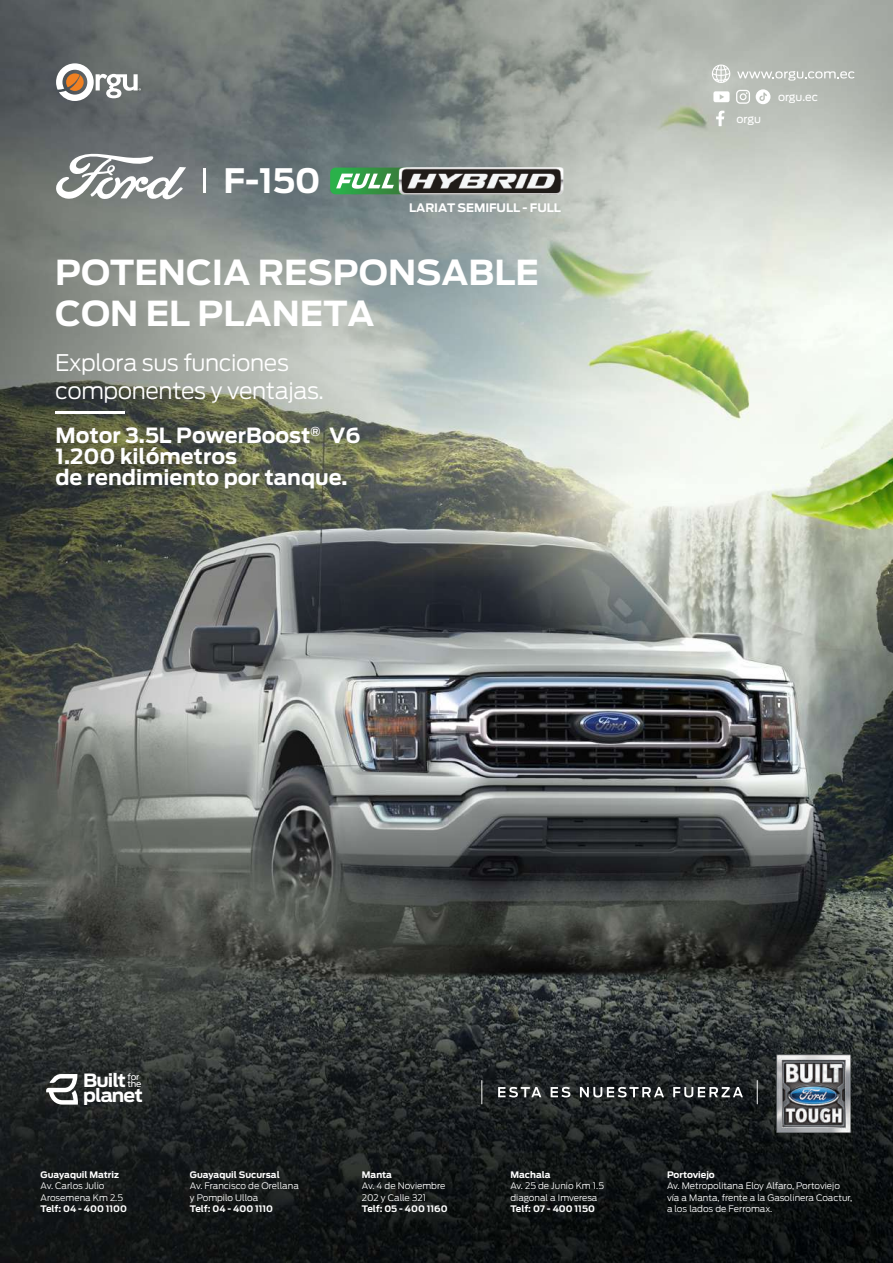
<style>
.page{position:relative;width:893px;height:1263px;background:#fff}
.page>*{position:absolute;margin:0;border:0;box-sizing:border-box;transform-origin:0 0}
.t1{font:700 34.2px/41.1px "Ford Antenna";color:#fff}
.t2{font:700 33.45px "Ford Antenna";color:#fff}
.t3{font:300 22.8px/27.3px "Ford Antenna";letter-spacing:-.02em;color:#fff}
.t4{font:700 20.85px/21px "Ford Antenna";color:#fff}
.t5{font:700 18.15px/14.4px "Ford Antenna";letter-spacing:-.045em;color:#fff;scale:1.04 1}
.t6{font:700 11.7px "Ford Antenna";letter-spacing:-.01em;color:#fff}
.t7{font:11.1px "Ford Antenna";letter-spacing:-.01em;color:#fff}
.t8{font:300 9px/11.2px "Ford Antenna";color:#fff}
.t9{font:700 9px "Ford Antenna";color:#fff}
.t10{font:8.55px/7.2px "Ford Antenna";letter-spacing:-.04em;color:#fff;scale:1.04 1}
</style>
<div class="page">
<img style="left:0;top:0;width:893px;height:1263px">
<hr style="left:55px;top:412px;width:69px;height:2px;background:#fff">
<svg style="left:55px;top:153px;width:131px;height:47px"></svg>
<hr style="left:203px;top:168px;width:3px;height:25px;background:#fff">
<svg style="left:56px;top:63px;width:85px;height:38px"></svg>
<img style="left:396px;top:166px;width:170px;height:30px">
<svg style="left:330px;top:168px;width:84px;height:26px"></svg>
<svg style="left:498px;top:1087px;width:43px;height:10px"></svg>
<svg style="left:551px;top:1087px;width:19px;height:10px"></svg>
<svg style="left:580px;top:1087px;width:84px;height:10px"></svg>
<svg style="left:673px;top:1087px;width:70px;height:10px"></svg>
<svg style="left:757px;top:1080px;width:1px;height:24px"></svg>
<svg style="left:481px;top:1080px;width:1px;height:24px"></svg>
<img style="left:776px;top:1054px;width:74px;height:79px">
<svg style="left:46px;top:1074px;width:32px;height:30px"></svg>
<svg style="left:737px;top:71px;width:118px;height:10px"></svg>
<svg style="left:712px;top:65px;width:18px;height:18px"></svg>
<svg style="left:716px;top:111px;width:8px;height:15px"></svg>
<svg style="left:736px;top:90px;width:14px;height:14px"></svg>
<svg style="left:713px;top:91px;width:17px;height:11px"></svg>
<svg style="left:756px;top:89px;width:14px;height:15px"></svg>
<h2 class="t2" style="left:224px;top:151px;width:99px">F-150</h2>
<p class="t6" style="left:409px;top:197px;width:153px">LARIAT SEMIFULL - FULL</p>
<h1 class="t1" style="left:55px;top:249px;width:485px">POTENCIA RESPONSABLE<br>CON EL PLANETA</h1>
<h3 class="t3" style="left:55px;top:346px;width:270px">Explora sus funciones componentes y ventajas.</h3>
<h3 class="t4" style="left:55px;top:422px;width:307px">Motor 3.5L PowerBoost<sup>®</sup> V6<br>1.200 kilómetros<br>de rendimiento por tanque.</h3>
<p class="t7" style="left:736px;top:110px;width:26px">orgu</p>
<p class="t7" style="left:778px;top:87px;width:41px">orgu.ec</p>
<h3 class="t5" style="left:83px;top:1072px;width:59px">Built planet</h3>
<p class="t10" style="left:128px;top:1072px;width:15px">for the</p>
<p class="t9" style="left:41px;top:1167px;width:80px">Guayaquil Matriz</p>
<p class="t8" style="left:41px;top:1179px;width:84px">Av. Carlos Julio<br>Arosemena Km 2.5</p>
<p class="t9" style="left:41px;top:1200px;width:88px">Telf: 04 - 400 1100</p>
<p class="t9" style="left:190px;top:1167px;width:91px">Guayaquil Sucursal</p>
<p class="t8" style="left:190px;top:1179px;width:111px">Av. Francisco de Orellana y Pompilo Ulloa</p>
<p class="t9" style="left:190px;top:1200px;width:85px">Telf: 04 - 400 1110</p>
<p class="t9" style="left:362px;top:1167px;width:32px">Manta</p>
<p class="t8" style="left:362px;top:1179px;width:85px">Av. 4 de Noviembre<br>202 y Calle 321</p>
<p class="t9" style="left:362px;top:1200px;width:87px">Telf: 05 - 400 1160</p>
<p class="t9" style="left:510px;top:1167px;width:42px">Machala</p>
<p class="t8" style="left:510px;top:1179px;width:95px">Av. 25 de Junio Km 1.5 diagonal a Imveresa</p>
<p class="t9" style="left:510px;top:1200px;width:86px">Telf: 07 - 400 1150</p>
<p class="t9" style="left:667px;top:1167px;width:49px">Portoviejo</p>
<p class="t8" style="left:667px;top:1179px;width:187px">Av. Metropolitana Eloy Alfaro, Portoviejo vía a Manta, frente a la Gasolinera Coactur, a los lados de Ferromax.</p>
</div>
